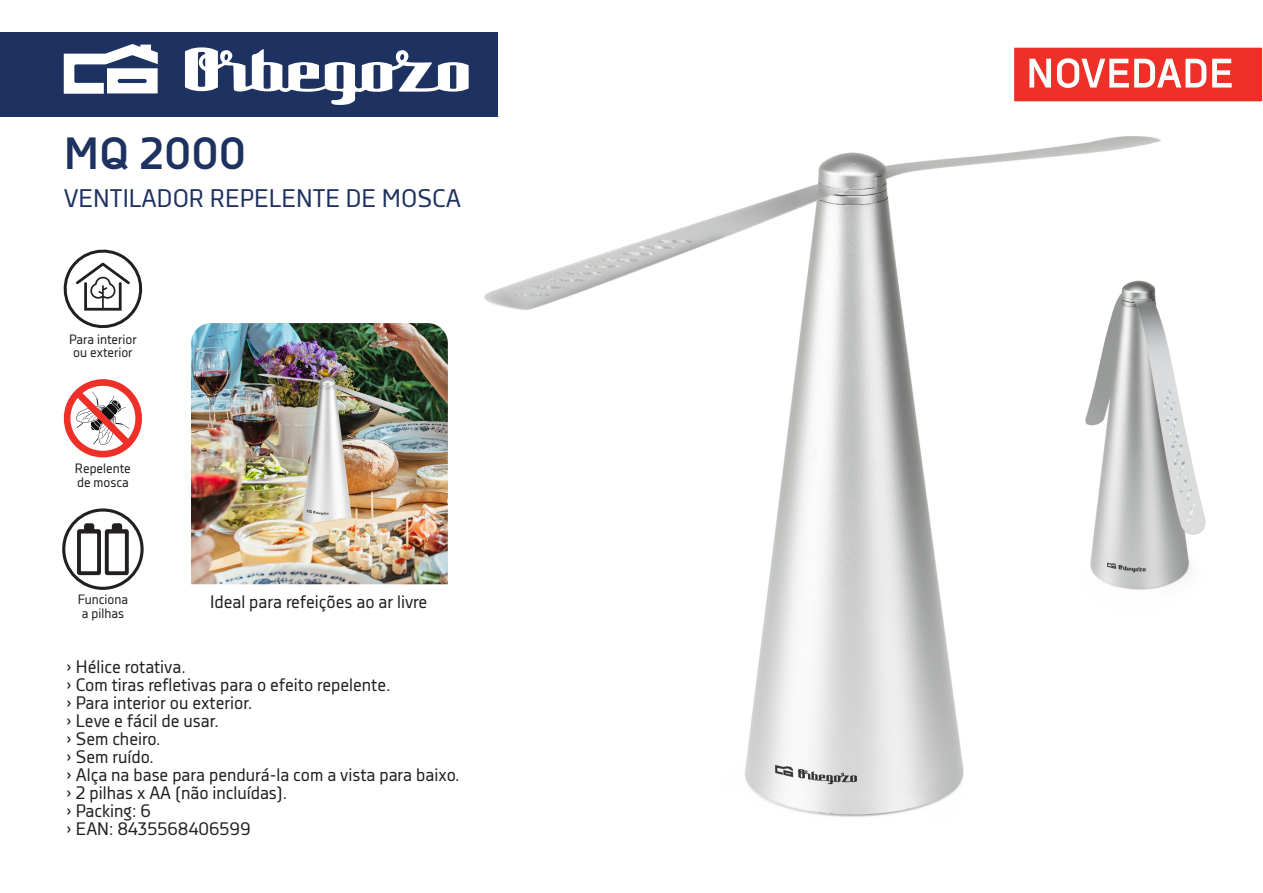
<style>
.page{position:relative;width:1263px;height:893px;background:#fff}
.page>*{position:absolute;margin:0;border:0;box-sizing:border-box;transform-origin:0 0}
.t1{font:700 44.85px "Decima Nova";color:#1e3261}
.t2{font:25.35px "Decima Nova";color:#1e3261}
.t3{font:18px/18px "Decima Nova";color:#231f20}
.t4{font:13.5px/13.5px "Decima Nova";color:#231f20}
</style>
<div class="page">
<img style="left:484px;top:136px;width:677px;height:681px">
<div style="left:0;top:32px;width:498px;height:85px;background:#1e3261"></div>
<svg style="left:64px;top:44px;width:94px;height:50px"></svg>
<svg style="left:185px;top:47px;width:284px;height:58px"></svg>
<svg style="left:63px;top:249px;width:80px;height:80px"></svg>
<svg style="left:63px;top:379px;width:79px;height:78px"></svg>
<div style="left:62px;top:508px;width:82px;height:82px;border:3px solid #231f20;border-radius:50%"></div>
<svg style="left:77px;top:523px;width:52px;height:52px"></svg>
<img style="left:1044px;top:266px;width:162px;height:344px">
<img style="left:191px;top:323px;width:257px;height:261px">
<svg style="left:1014px;top:48px;width:248px;height:53px"></svg>
<h1 class="t1" style="left:64px;top:127px;width:184px">MQ 2000</h1>
<h2 class="t2" style="left:64px;top:184px;width:399px">VENTILADOR REPELENTE DE MOSCA</h2>
<p class="t4" style="left:69px;top:332px;width:69px">Para interior ou exterior</p>
<p class="t4" style="left:75px;top:462px;width:57px">Repelente de mosca</p>
<p class="t4" style="left:78px;top:592px;width:52px;text-align:center">Funciona a pilhas</p>
<p class="t3" style="left:210px;top:592px;width:219px">Ideal para refeições ao ar livre</p>
<p class="t3" style="left:66px;top:657px;width:395px">› Hélice rotativa.<br>› Com tiras refletivas para o efeito repelente.<br>› Para interior ou exterior.<br>› Leve e fácil de usar.<br>› Sem cheiro.<br>› Sem ruído.<br>› Alça na base para pendurá-la com a vista para baixo. › 2 pilhas x AA (não incluídas).<br>› Packing: 6<br>› EAN: 8435568406599</p>
</div>
